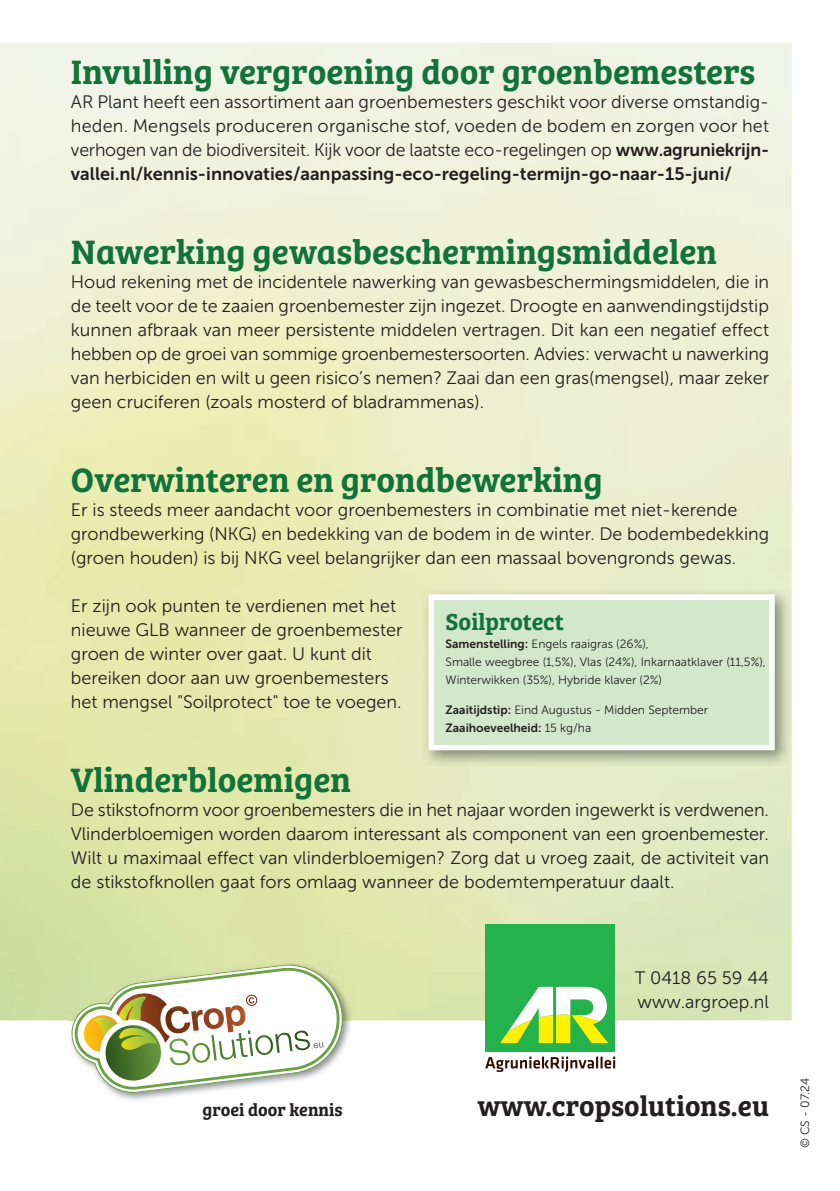
<style>
.page{position:relative;width:840px;height:1191px;background:#fff}
.page>*{position:absolute;margin:0;border:0;box-sizing:border-box;transform-origin:0 0}
.t1{font:35px "Bree Serif Sb";color:#11723a}
.t2{font:29px "Bree Serif Sb";color:#231f20}
.t3{font:24px "Bree Serif Sb";color:#11723a}
.t4{font:18px/24px "Museo Sans 300";color:#231f20;text-align:justify}
.t5{font:18px "Museo Sans 700";color:#231f20}
.t6{font:18px "Bree Serif Sb";color:#231f20}
.t7{font:12px/18px "Museo Sans 300";color:#231f20}
.t8{font:12px "Museo Sans 700";color:#231f20}
.s1{font-family:"Museo Sans 700"}
.s2{font-family:"Museo Sans 300"}
</style>
<div class="page">
<img style="left:68px;top:961px;width:283px;height:139px">
<svg style="left:67px;top:963px;width:277px;height:131px"></svg>
<img style="left:421px;top:587px;width:369px;height:180px">
<svg style="left:428px;top:594px;width:346px;height:156px"></svg>
<div style="left:434px;top:600px;width:334px;height:144px;background:#d3e8ca"></div>
<div style="left:485px;top:924px;width:130px;height:127px;background:#23b24b"></div>
<svg style="left:500px;top:986px;width:108px;height:57px"></svg>
<svg style="left:485px;top:1056px;width:130px;height:16px"></svg>
<h1 class="t1" style="left:71px;top:45px;width:685px">Invulling vergroening door groenbemesters</h1>
<p class="t4" style="left:71px;top:90px;width:699px">AR Plant heeft een assortiment aan groenbemesters geschikt voor diverse omstandig&shy;heden. Mengsels produceren organische stof, voeden de bodem en zorgen voor het verhogen van de biodiversiteit. Kijk voor de laatste eco-regelingen op <span class="s1">www.agruniek rijn-</span></p>
<p class="t5" style="left:71px;top:164px;width:662px">vallei.nl/kennis-innovaties/aanpassing-eco-regeling-termijn-go-naar-15-juni/</p>
<h1 class="t1" style="left:71px;top:225px;width:647px">Nawerking gewasbeschermingsmiddelen</h1>
<p class="t4" style="left:71px;top:270px;width:699px">Houd rekening met de incidentele nawerking van gewasbeschermingsmiddelen, die in de teelt voor de te zaaien groenbemester zijn ingezet. Droogte en aanwendingstijdstip kunnen afbraak van meer persistente middelen vertragen. Dit kan een negatief effect hebben op de groei van sommige groen bemestersoorten. Advies: verwacht u nawerking van herbiciden en wilt u geen risico’s nemen? Zaai dan een gras(mengsel), maar zeker geen cruciferen (zoals mosterd of bladrammenas).</p>
<h1 class="t1" style="left:71px;top:453px;width:533px">Overwinteren en grondbewerking</h1>
<p class="t4" style="left:71px;top:498px;width:699px;text-align:left">Er is steeds meer aandacht voor groenbemesters in combinatie met niet-kerende grondbewerking (NKG) en bedekking van de bodem in de winter. De bodembedekking (groen houden) is bij NKG veel belangrijker dan een massaal bovengronds gewas.</p>
<p class="t4" style="left:71px;top:594px;width:333px;text-align:left">Er zijn ook punten te verdienen met het nieuwe GLB wanneer de groenbemester groen de winter over gaat. U kunt dit bereiken door aan uw groenbemesters het mengsel "Soilprotect" toe te voegen.</p>
<h3 class="t3" style="left:445px;top:603px;width:120px">Soilprotect</h3>
<p class="t7" style="left:445px;top:635px;width:321px"><span class="s1">Samenstelling:</span> Engels raaigras (26%),<br>Smalle weegbree (1,5%), Vlas (24%), Inkarnaatklaver (11,5%),<br>Winterwikken (35%), Hybride klaver (2%)</p>
<p class="t7" style="left:445px;top:701px;width:264px"><span class="s1">Zaaitijdstip:</span> Eind Augustus - Midden September</p>
<p class="t8" style="left:445px;top:721px;width:147px">Zaaihoeveelheid: <span class="s2">15 kg/ha</span></p>
<h1 class="t1" style="left:71px;top:753px;width:281px">Vlinderbloemigen</h1>
<p class="t4" style="left:71px;top:798px;width:699px">De stikstofnorm voor groenbemesters die in het najaar worden ingewerkt is verdwenen.<br>Vlinderbloemigen worden daarom interessant als component van een groenbemester.<br>Wilt u maximaal effect van vlinderbloemigen? Zorg dat u vroeg zaait, de activiteit van de stikstofknollen gaat fors omlaag wanneer de bodemtemperatuur daalt.</p>
<p class="t4" style="left:634px;top:966px;width:136px">T 0418 65 59 44 www.argroep.nl</p>
<p class="t6" style="left:202px;top:1096px;width:142px">groei door kennis</p>
<h2 class="t2" style="left:477px;top:1084px;width:293px">www.cropsolutions.eu</h2>
<p class="t7" style="left:795px;top:1148px;width:72px;rotate:-90deg">© CS - 07.24</p>
</div>
